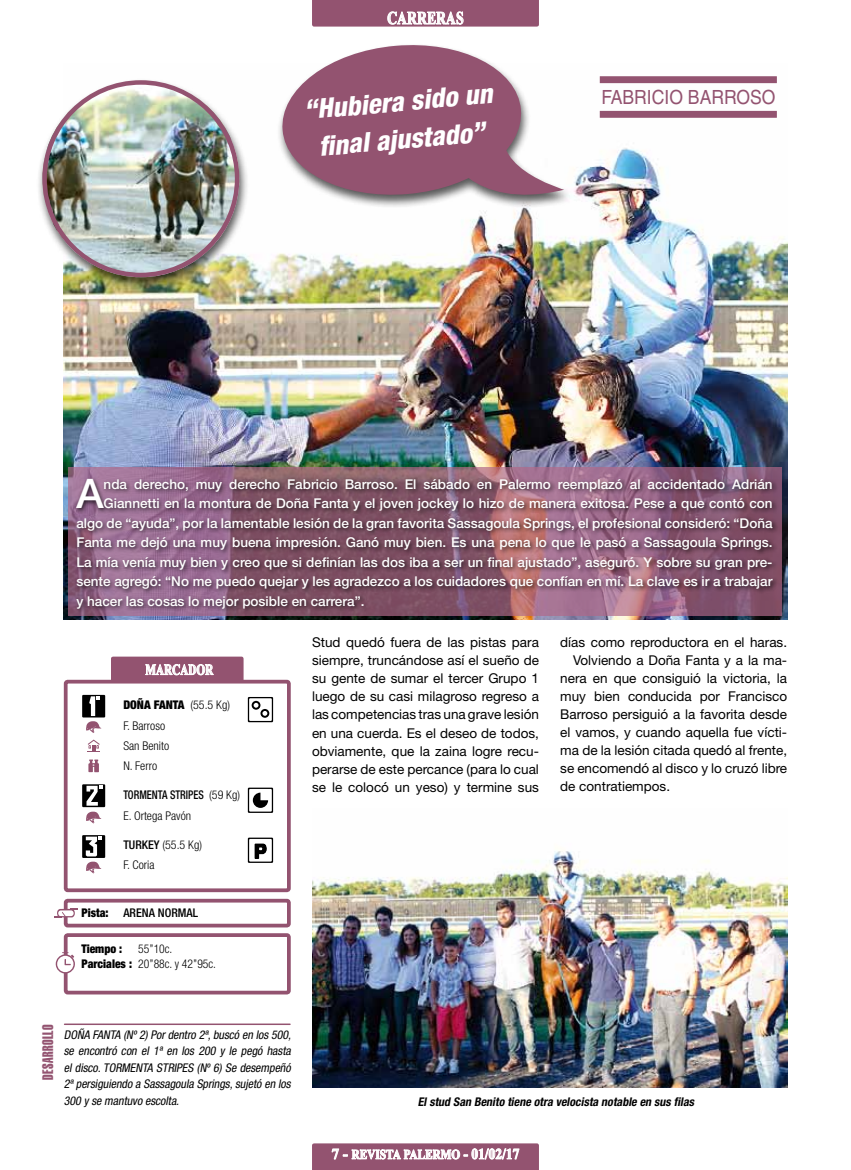
<style>
.page{position:relative;width:851px;height:1170px;background:#fff}
.page>*{position:absolute;margin:0;border:0;box-sizing:border-box;transform-origin:0 0}
.t1{font:500 40.8px "Helvetica Neue LT Std";color:#fff}
.t2{font:italic 800 condensed 27px/37.5px "Helvetica Neue LT Std";color:#fff;text-align:center}
.t3{font:19.5px "Helvetica";color:#935370;scale:.9 1}
.t4{font:700 18px "Times New Roman";letter-spacing:.02em;color:#fff;scale:.75 1}
.t5{font:15px "Helvetica LT Std Extra Comp";letter-spacing:.025em;color:#935370}
.t6{font:700 15px "Times New Roman";letter-spacing:-.005em;color:#fff;scale:.75 1}
.t7{font:500 13.5px "Helvetica Neue LT Std";color:#fff}
.t8{font:13.5px/18px "Helvetica Neue LT Std";color:#000;text-align:justify}
.t9{font:700 13.5px "Times New Roman";color:#fff;scale:.83 1}
.t10{font:italic condensed 12px/16.5px "Helvetica Neue LT Std";color:#000;text-align:justify}
.t11{font:300 condensed 12px/20.2px "Helvetica Neue LT Std";color:#000}
.t12{font:italic 700 condensed 12px "Helvetica Neue LT Std";color:#000}
.t13{font:900 condensed 12px/15px "Helvetica Neue LT Std";color:#000}
.t14{font:500 condensed 12px "Helvetica Neue LT Std";color:#000}
.t15{font:500 condensed 12px "Helvetica Neue LT Std";color:#000;scale:.87 1}
.s1{font-weight:900}
.s2{font-weight:500}
.s3{font-size:15px}
</style>
<div class="page">
<hr style="left:65px;top:1023px;width:225px;height:1px;background:#935370">
<div style="left:64px;top:933px;width:227px;height:61px;border:4px solid #935370;border-radius:2px"></div>
<div style="left:64px;top:898px;width:227px;height:29px;border:4px solid #935370;border-radius:2px"></div>
<svg style="left:55px;top:908px;width:22px;height:9px"></svg>
<svg style="left:56px;top:952px;width:19px;height:21px"></svg>
<div style="left:111px;top:656px;width:132px;height:25px;background:#935370;border-radius:2px"></div>
<div style="left:64px;top:679px;width:227px;height:213px;border:4px solid #935370;border-radius:2px"></div>
<svg style="left:86px;top:811px;width:16px;height:12px"></svg>
<div style="left:82px;top:694px;width:23px;height:23px;background:#000"></div>
<svg style="left:85px;top:696px;width:17px;height:37px"></svg>
<div style="left:82px;top:784px;width:23px;height:23px;background:#000"></div>
<svg style="left:86px;top:785px;width:16px;height:20px"></svg>
<div style="left:82px;top:835px;width:23px;height:22px;background:#000"></div>
<svg style="left:85px;top:836px;width:17px;height:37px"></svg>
<svg style="left:88px;top:739px;width:12px;height:13px"></svg>
<svg style="left:145px;top:664px;width:68px;height:11px"></svg>
<svg style="left:88px;top:759px;width:11px;height:13px"></svg>
<svg style="left:312px;top:1143px;width:227px;height:26px;background:#a57088"></svg>
<svg style="left:312px;top:0;width:227px;height:27px;background:#9d627d"></svg>
<img style="left:64px;top:76px;width:723px;height:543px">
<img style="left:312px;top:851px;width:475px;height:235px">
<svg style="left:248px;top:697px;width:25px;height:25px"></svg>
<svg style="left:248px;top:787px;width:25px;height:25px"></svg>
<svg style="left:248px;top:837px;width:25px;height:25px"></svg>
<div style="left:276px;top:43px;width:296px;height:166px;background:#fefefe"></div>
<svg style="left:279px;top:45px;width:285px;height:167px"></svg>
<div style="left:599px;top:76px;width:177px;height:7px;background:#935370;border:2px solid #935370"></div>
<div style="left:599px;top:111px;width:177px;height:7px;background:#935370;border:2px solid #935370"></div>
<svg style="left:69px;top:467px;width:713px;height:149px;background:#95677f"></svg>
<div style="left:73px;top:477px;width:705px;height:137px;background:#000;opacity:.75"></div>
<div style="left:36px;top:78px;width:213px;height:213px;background:#000;opacity:.65"></div>
<img style="left:42px;top:80px;width:197px;height:197px;border-radius:98px">
<div style="left:42px;top:80px;width:197px;height:197px;border:4px solid #935370;border-radius:50%"></div>
<h3 class="t4" style="left:387px;top:6px;width:103px">CARRERAS</h3>
<h2 class="t2" style="left:302px;top:91px;width:190px;rotate:-5deg">“Hubiera sido un fi nal ajustado”</h2>
<h3 class="t3" style="left:601px;top:85px;width:195px">FABRICIO BARROSO</h3>
<h1 class="t1" style="left:76px;top:469px;width:29px">A</h1>
<p class="t7" style="left:104px;top:476px;width:670px">nda derecho, muy derecho Fabricio Barroso. El sábado en Palermo reemplazó al accidentado Adrián</p>
<p class="t7" style="left:104px;top:495px;width:670px">Giannetti en la montura de Doña Fanta y el joven jockey lo hizo de manera exitosa. Pese a que contó con</p>
<p class="t7" style="left:76px;top:515px;width:697px">algo de “ayuda”, por la lamentable lesión de la gran favorita Sassagoula Springs, el profesional consideró: “Doña</p>
<p class="t7" style="left:76px;top:534px;width:697px">Fanta me dejó una muy buena impresión. Ganó muy bien. Es una pena lo que le pasó a Sassagoula Springs.</p>
<p class="t7" style="left:76px;top:554px;width:697px">La mía venía muy bien y creo que si definían las dos iba a ser un final ajustado”, aseguró. Y sobre su gran pre-</p>
<p class="t7" style="left:76px;top:573px;width:697px">sente agregó: “No me puedo quejar y les agradezco a los cuidadores que confían en mí. La clave es ir a trabajar</p>
<p class="t7" style="left:76px;top:593px;width:289px">y hacer las cosas lo mejor posible en carrera”.</p>
<p class="t6" style="left:145px;top:659px;width:92px">MARCADOR</p>
<p class="t11" style="left:123px;top:694px;width:108px"><span class="s1">DOÑA FANTA</span> (55.5 Kg)<br>F. Barroso<br>San Benito<br>N. Ferro</p>
<p class="t15" style="left:123px;top:787px;width:13px">TORMEN</p>
<p class="t11" style="left:123px;top:784px;width:118px;text-indent:34px"><span class="s2">TA STRIPES</span> (59 Kg)<br>E. Ortega Pavón</p>
<p class="t11" style="left:123px;top:834px;width:80px"><span class="s2">TURKEY</span> (55.5 Kg)<br>F. Coria</p>
<p class="t14" style="left:123px;top:905px;width:76px">ARENA NORMAL</p>
<p class="t11" style="left:138px;top:941px;width:79px;line-height:15px">55’’10c.<br>20’’88c. y 42’’95c.</p>
<p class="t13" style="left:81px;top:905px;width:29px">Pista:</p>
<p class="t13" style="left:81px;top:941px;width:52px">Tiempo :<br>Parciales :</p>
<p class="t8" style="left:312px;top:633px;width:228px">Stud quedó fuera de las pistas para siempre, truncándose así el sueño de su gente de sumar el tercer Grupo 1 luego de su casi milagroso regreso a las competencias tras una grave lesión en una cuerda. Es el deseo de todos, obviamente, que la zaina logre recu&shy;perarse de este percance (para lo cual se le colocó un yeso) y termine sus</p>
<p class="t8" style="left:560px;top:633px;width:228px">días como reproductora en el haras.</p>
<p class="t8" style="left:573px;top:651px;width:216px">Volviendo a Doña Fanta y a la ma-</p>
<p class="t8" style="left:560px;top:669px;width:228px">nera en que consiguió la victoria, la</p>
<p class="t8" style="left:560px;top:687px;width:228px">muy bien conducida por Francisco</p>
<p class="t8" style="left:560px;top:705px;width:228px">Barroso persiguió a la favorita desde</p>
<p class="t8" style="left:560px;top:723px;width:228px">el vamos, y cuando aquella fue vícti-</p>
<p class="t8" style="left:560px;top:741px;width:228px">ma de la lesión citada quedó al frente,</p>
<p class="t8" style="left:560px;top:759px;width:228px">se encomendó al disco y lo cruzó libre</p>
<p class="t8" style="left:560px;top:777px;width:111px">de contratiempos.</p>
<p class="t5" style="left:39px;top:1079px;width:56px;rotate:-90deg">DESARROLLO</p>
<p class="t10" style="left:64px;top:1026px;width:231px">DOÑA FANTA (Nº2) Pordentro 2ª,buscó en los 500, se encontró con el 1ª en los 200 y le pegó hasta el disco.TORMENTA STRIPES (Nº 6) Se desempeñó 2ªpersiguiendo a Sassagoula Springs,sujetó en los 300 y se mantuvo escolta.</p>
<p class="t12" style="left:418px;top:1094px;width:280px">Elstud San Benito tiene otra velocista notable en sus filas</p>
<p class="t9" style="left:331px;top:1144px;width:228px"><span class="s3">7 -</span> REVISTA PALERMO <span class="s3">- 01/02/17</span></p>
</div>
